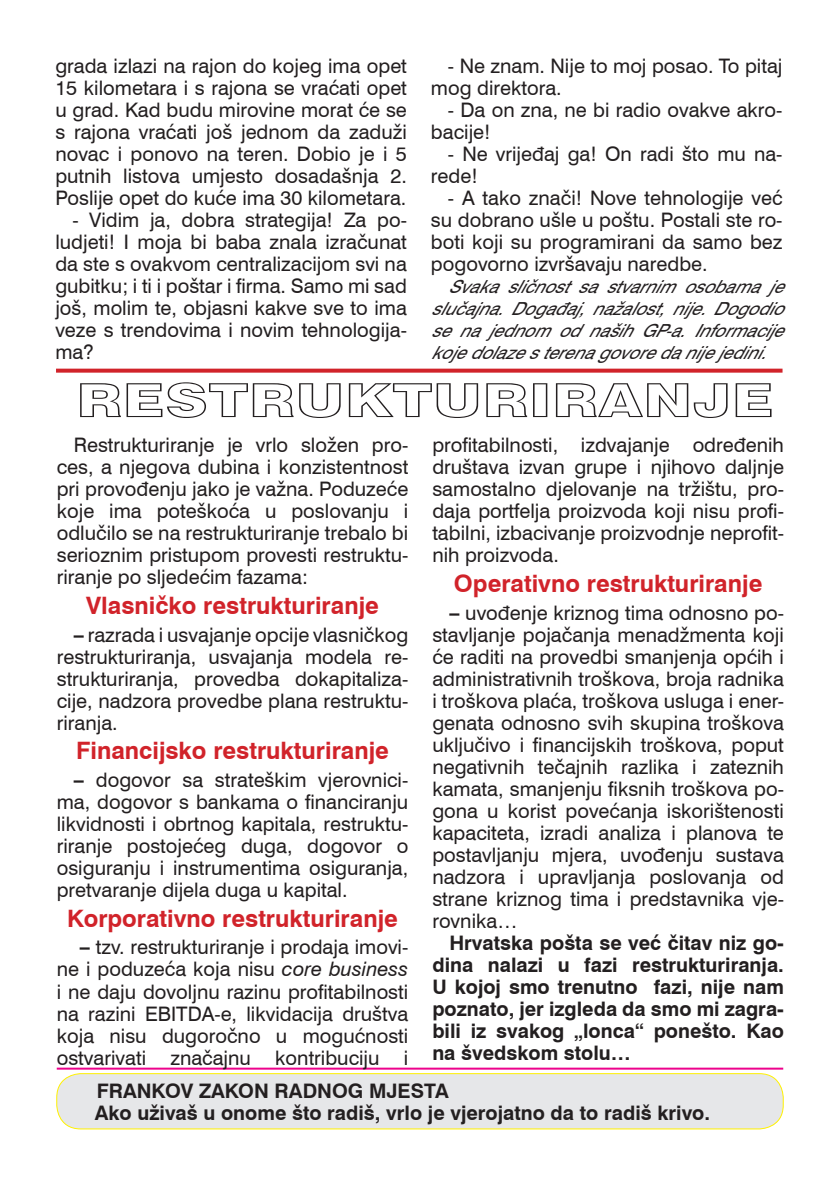
<style>
.page{position:relative;width:840px;height:1191px;background:#fff}
.page>*{position:absolute;margin:0;border:0;box-sizing:border-box;transform-origin:0 0}
.Datum{font:47px "Swiss 721 BT Black Outline";color:#231f20;scale:1.29 1}
.Medjunaslov{font:700 24px "Swiss 721 BT";color:#d1232a}
.t1{font:20px/22px "Swiss 721 BT";color:#231f20;text-align:justify}
.t2{font:700 20px/22px "Swiss 721 BT";color:#231f20;text-align:justify}
.t3{font:italic 18px/22px "Swiss 721 BT";color:#231f20;text-align:justify}
.s1{font-weight:700}
.s2{font-style:italic}
</style>
<div class="page">
<hr style="left:57px;top:1067px;width:725px;height:2px;background:#ed028c">
<svg style="left:56px;top:369px;width:726px;height:4px;background:#d5363c"></svg>
<div style="left:57px;top:1073px;width:725px;height:56px;background:#e6e7e9;border-radius:24px"></div>
<div style="left:56px;top:1073px;width:727px;height:56px;border:1px solid #fff101;border-radius:24px"></div>
<p class="t1" style="left:55px;top:55px;width:353px">grada izlazi na rajon do kojeg ima opet 15 kilometara i s rajona se vraćati opet u grad. Kad budu mirovine morat će se s rajona vraćati još jednom da zaduži novac i ponovo na teren. Dobio je i 5 putnih listova umjesto dosadašnja 2.<br>Poslije opet do kuće ima 30 kilometara.</p>
<p class="t1" style="left:55px;top:209px;width:353px;text-indent:17px">- Vidim ja, dobra strategija! Za po&shy;ludjeti! I moja bi baba znala izračunat da ste s ovakvom centralizacijom svi na gubitku; i ti i poštar i firma. Samo mi sad još, molim te, objasni kakve sve to ima veze s trendovima i novim tehnologija&shy;ma?</p>
<p class="t1" style="left:430px;top:55px;width:353px;text-indent:17px">- Ne znam. Nije to moj posao. To pitaj mog direktora.</p>
<p class="t1" style="left:430px;top:99px;width:353px;text-indent:17px">- Da on zna, ne bi radio ovakve akro&shy;bacije!</p>
<p class="t1" style="left:430px;top:143px;width:353px;text-indent:17px">- Ne vrijeđaj ga! On radi što mu na&shy;rede!</p>
<p class="t1" style="left:430px;top:187px;width:353px;text-indent:17px">- A tako znači! Nove tehnologije već su dobrano ušle u poštu. Postali ste ro&shy;boti koji su programirani da samo bez pogovorno izvršavaju naredbe.</p>
<p class="t3" style="left:430px;top:276px;width:365px;text-indent:17px">Svakasličnostsastvarnimosobamaje slučajna.Događaj,nažalost,nije.Dogodio senajednomodnašihGP-a.Informacije kojedolazesterenagovoredanijejedini.</p>
<p class="Datum" style="left:76px;top:372px;width:542px">RESTRUKTURIRANJE</p>
<p class="t1" style="left:57px;top:434px;width:353px;text-indent:17px">Restrukturiranje je vrlo složen pro&shy;ces, a njegova dubina i konzistentnost pri provođenju jako je važna. Poduzeće koje ima poteškoća u poslovanju i odlučilo se na restrukturiranje trebalo bi serioznim pristupom provesti restruktu&shy;riranje po sljedećim fazama:</p>
<p class="Medjunaslov" style="left:86px;top:591px;width:294px">Vlasničko restrukturiranje</p>
<p class="t1" style="left:57px;top:623px;width:353px;text-indent:17px"><span class="s1">–</span> razrada i usvajanje opcije vlasničkog restrukturiranja, usvajanja modela re&shy;strukturiranja, provedba dokapitaliza&shy;cije, nadzora provedbe plana restruktu&shy;riranja.</p>
<p class="Medjunaslov" style="left:76px;top:736px;width:314px">Financijsko restrukturiranje</p>
<p class="t1" style="left:57px;top:769px;width:353px;text-indent:17px"><span class="s1">–</span> dogovor sa strateškim vjerovnici&shy;ma, dogovor s bankama o financiranju likvidnosti i obrtnog kapitala, restruktu&shy;riranje postojećeg duga, dogovor o osiguranju i instrumentima osiguranja, pretvaranje dijela duga u kapital.</p>
<p class="Medjunaslov" style="left:67px;top:903px;width:332px">Korporativno restrukturiranje</p>
<p class="t1" style="left:57px;top:936px;width:353px;text-indent:23px"><span class="s1">–</span> tzv. restrukturiranje i prodaja imovi&shy;ne i poduzeća koja nisu <span class="s2">core business </span>i ne daju dovoljnu razinu profitabilnosti na razini EBITDA-e, likvidacija društva koja nisu dugoročno u mogućnosti ostvarivati značajnu kontribuciju i</p>
<p class="t1" style="left:432px;top:434px;width:353px">profitabilnosti, izdvajanje određenih društava izvan grupe i njihovo daljnje samostalno djelovanje na tržištu, pro&shy;daja portfelja proizvoda koji nisu profi&shy;tabilni, izbacivanje proizvodnje neprofit&shy;nih proizvoda.</p>
<p class="Medjunaslov" style="left:453px;top:569px;width:310px">Operativno restrukturiranje</p>
<p class="t1" style="left:432px;top:601px;width:353px;text-indent:17px"><span class="s1">–</span> uvođenje kriznog tima odnosno po&shy;stavljanje pojačanja menadžmenta koji će raditi na provedbi smanjenja općih i administrativnih troškova, broja radnika i troškova plaća, troškova usluga i ener&shy;genata odnosno svih skupina troškova uključivo i financijskih troškova, poput negativnih tečajnih razlika i zateznih kamata, smanjenju fiksnih troškova po&shy;gona u korist povećanja iskorištenosti kapaciteta, izradi analiza i planova te postavljanju mjera, uvođenju sustava nadzora i upravljanja poslovanja od strane kriznog tima i predstavnika vje&shy;rovnika…</p>
<p class="t2" style="left:432px;top:931px;width:353px;text-indent:17px">Hrvatska pošta se već čitav niz go&shy;dina nalazi u fazi restrukturiranja.<br>U kojoj smo trenutno fazi, nije nam poznato, jer izgleda da smo mi zagra&shy;bili iz svakog „lonca“ ponešto. Kao na švedskom stolu…</p>
<p class="t2" style="left:97px;top:1079px;width:353px">FRANKOV ZAKON RADNOG MJESTA</p>
<p class="t2" style="left:95px;top:1101px;width:616px">Ako uživaš u onome što radiš, vrlo je vjerojatno da to radiš krivo.</p>
</div>
